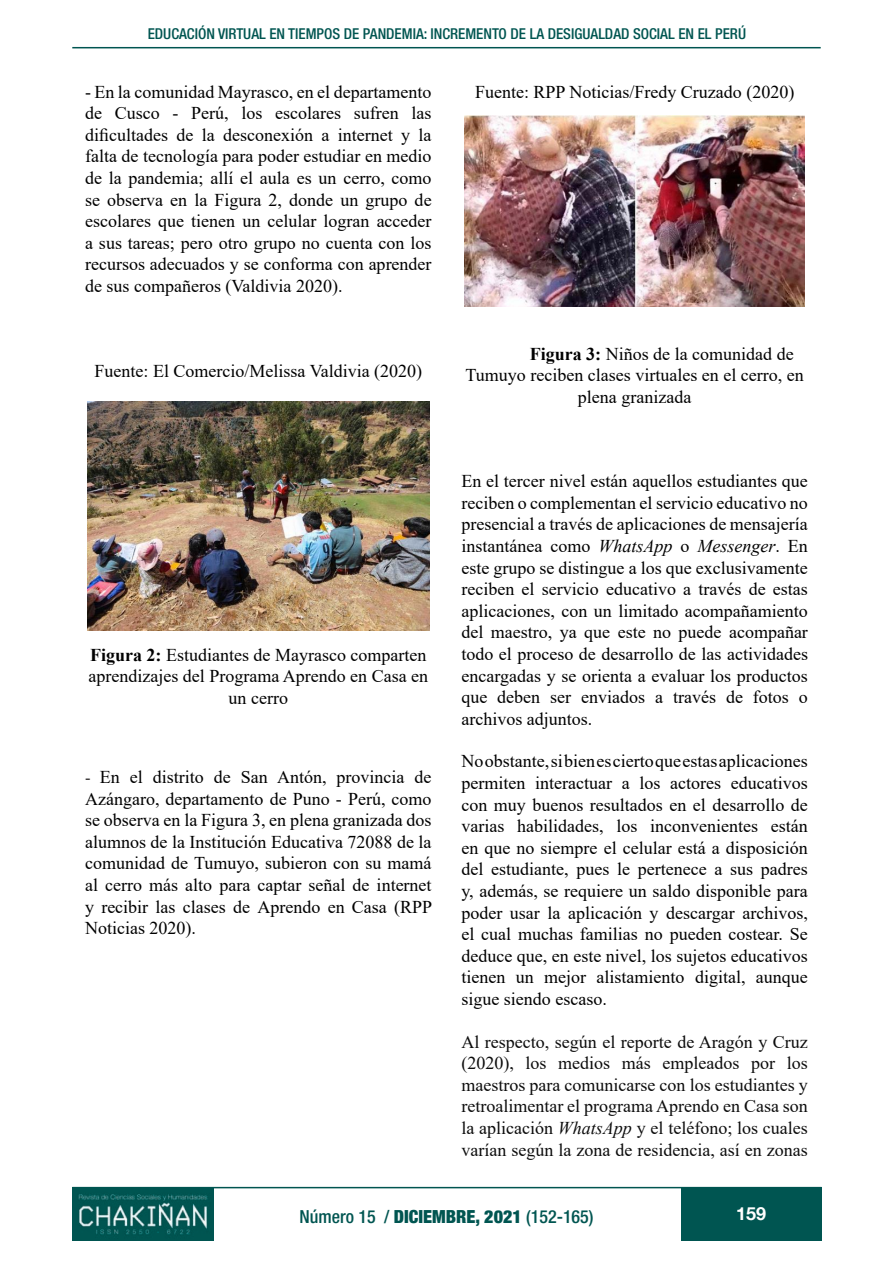
<style>
.page{position:relative;width:893px;height:1263px;background:#fff}
.page>*{position:absolute;margin:0;border:0;box-sizing:border-box;transform-origin:0 0}
.ANGLES{font:18px/21.6px "Times New Roman";color:#000;text-align:justify}
.ANGLES-2{font:18px/21.6px "Times New Roman";color:#0d0d0d;text-align:justify}
.t1{font:500 condensed 18px "Helvetica Neue LT Com";color:#005551}
.t2{font:700 18px "Helvetica Neue LT Com";color:#fff}
.t3{font:500 condensed 15px "Helvetica Neue LT Com";color:#005551}
.s1{font-weight:700}
.s2{font-size:16.5px;color:#231f20}
.s3{font-style:italic}
.s4{font-weight:900}
</style>
<div class="page">
<hr style="left:72px;top:47px;width:749px;height:1px;background:#005551">
<div style="left:681px;top:1187px;width:140px;height:53px;background:#005551"></div>
<hr style="left:72px;top:1187px;width:749px;height:1px;background:#005551">
<img style="left:72px;top:1188px;width:141px;height:52px">
<img style="left:87px;top:402px;width:342px;height:228px">
<img style="left:465px;top:115px;width:340px;height:191px">
<p class="t3" style="left:148px;top:25px;width:600px">EDUCACIÓN VIRTUAL EN TIEMPOS DE PANDEMIA: INCREMENTO DE LA DESIGUALDAD SOCIAL EN EL PERÚ</p>
<p class="ANGLES" style="left:85px;top:80px;width:348px">- En la comunidad Mayrasco, en el departamento de Cusco - Perú, los escolares sufren las dificultades de la desconexión a internet y la falta de tecnología para poder estudiar en medio de la pandemia; allí el aula es un cerro, como se observa en la Figura 2, donde un grupo de escolares que tienen un celular logran acceder a sus tareas; pero otro grupo no cuenta con los recursos adecuados y se conforma con aprender de sus compañeros (Valdivia 2020).</p>
<p class="ANGLES" style="left:95px;top:360px;width:329px">Fuente: El Comercio/Melissa Valdivia (2020)</p>
<p class="ANGLES" style="left:88px;top:643px;width:341px;text-align:center"><span class="s1">Figura 2:</span> Estudiantes de Mayrasco comparten aprendizajes del Programa Aprendo en Casa en un cerro</p>
<p class="ANGLES" style="left:85px;top:766px;width:349px"><span class="s2">-</span> En el distrito de San Antón, provincia de Azángaro, departamento de Puno - Perú, como se observa en la Figura 3, en plena granizada dos alumnos de la Institución Educativa 72088 de la comunidad de Tumuyo, subieron con su mamá al cerro más alto para captar señal de internet y recibir las clases de Aprendo en Casa (RPP Noticias 2020).</p>
<p class="ANGLES" style="left:475px;top:80px;width:321px">Fuente: RPP Noticias/Fredy Cruzado (2020)</p>
<p class="ANGLES" style="left:530px;top:342px;width:265px"><span class="s1">Figura 3:</span> Niños de la comunidad de</p>
<p class="ANGLES" style="left:465px;top:364px;width:340px">Tumuyo reciben clases virtuales en el cerro, en</p>
<p class="ANGLES" style="left:578px;top:385px;width:115px">plena granizada</p>
<p class="ANGLES" style="left:461px;top:470px;width:348px">En el tercer nivel están aquellos estudiantes que reciben o complementan el servicio educativo no presencial a través de aplicaciones de mensajería instantánea como <span class="s3">WhatsApp</span> o <span class="s3">Messenger</span>. En este grupo se distingue a los que exclusivamente reciben el servicio educativo a través de estas aplicaciones, con un limitado acompañamiento del maestro, ya que este no puede acompañar todo el proceso de desarrollo de las actividades encargadas y se orienta a evaluar los productos que deben ser enviados a través de fotos o archivos adjuntos.</p>
<p class="ANGLES" style="left:461px;top:750px;width:348px">No obstante, si bien es cierto que estas aplicaciones permiten interactuar a los actores educativos con muy buenos resultados en el desarrollo de varias habilidades, los inconvenientes están en que no siempre el celular está a disposición del estudiante, pues le pertenece a sus padres y, además, se requiere un saldo disponible para poder usar la aplicación y descargar archivos, el cual muchas familias no pueden costear. Se deduce que, en este nivel, los sujetos educativos tienen un mejor alistamiento digital, aunque sigue siendo escaso.</p>
<p class="ANGLES-2" style="left:461px;top:1030px;width:348px">Al respecto, según el reporte de Aragón y Cruz (2020), los medios más empleados por los maestros para comunicarse con los estudiantes y retroalimentar el programa Aprendo en Casa son la aplicación <span class="s3">WhatsApp</span> y el teléfono; los cuales varían según la zona de residencia, así en zonas</p>
<p class="t1" style="left:299px;top:1206px;width:296px">Número 15 / <span class="s4">DICIEMBRE, 2021</span> (152-165)</p>
<p class="t2" style="left:736px;top:1202px;width:32px">159</p>
</div>
